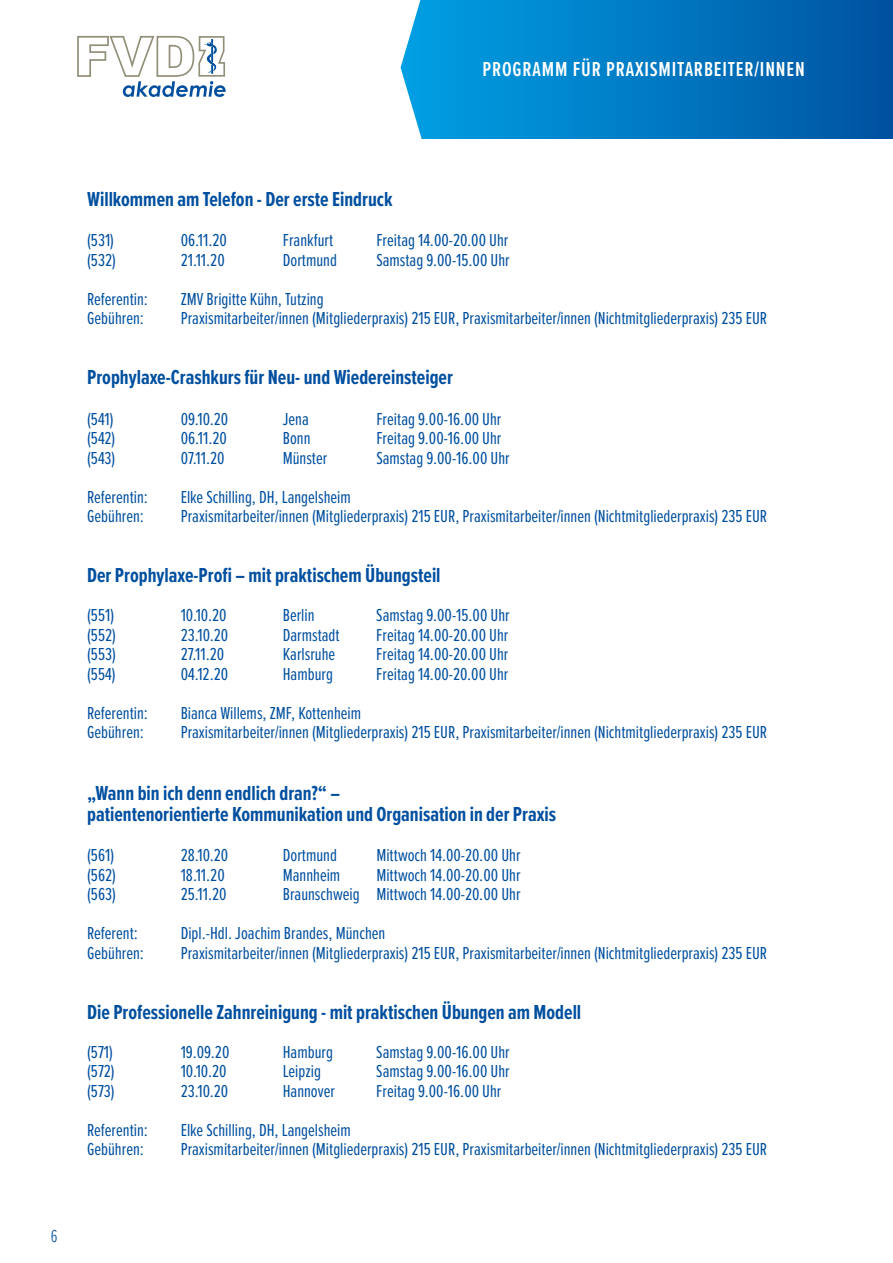
<style>
.page{position:relative;width:893px;height:1263px;background:#fff}
.page>*{position:absolute;margin:0;border:0;box-sizing:border-box;transform-origin:0 0}
.t1{font:700 21px/21px "Proxima Nova Ex Cn";color:#004f9f}
.t2{font:600 21px "Proxima Nova Ex Cn";letter-spacing:.04em;color:#fff}
.t3{font:18px "Proxima Nova Ex Cn";color:#004f9f}
.t4{font:300 18px "Proxima Nova Ex Cn";color:#004f9f}
</style>
<div class="page">
<svg style="left:401px;top:0;width:492px;height:139px;background:#057bc3"></svg>
<svg style="left:77px;top:36px;width:149px;height:61px"></svg>
<p class="t2" style="left:482px;top:57px;width:324px">PROGRAMM FÜR PRAXISMITARBEITER/INNEN</p>
<p class="t4" style="left:51px;top:1225px;width:8px">6</p>
<p class="t1" style="left:87px;top:189px;width:307px">Willkommen am Telefon - Der erste Eindruck</p>
<p class="t3" style="left:87px;top:230px;width:28px">(531)</p>
<p class="t3" style="left:181px;top:230px;width:48px">06.11.20</p>
<p class="t3" style="left:283px;top:230px;width:52px">Frankfurt</p>
<p class="t3" style="left:376px;top:230px;width:134px">Freitag 14.00-20.00 Uhr</p>
<p class="t3" style="left:87px;top:249px;width:30px">(532)</p>
<p class="t3" style="left:181px;top:249px;width:46px">21.11.20</p>
<p class="t3" style="left:283px;top:249px;width:56px">Dortmund</p>
<p class="t3" style="left:376px;top:249px;width:135px">Samstag 9.00-15.00 Uhr</p>
<p class="t3" style="left:87px;top:288px;width:62px">Referentin:</p>
<p class="t3" style="left:181px;top:288px;width:144px">ZMV Brigitte Kühn, Tutzing</p>
<p class="t3" style="left:87px;top:308px;width:58px">Gebühren:</p>
<p class="t3" style="left:181px;top:308px;width:588px">Praxismitarbeiter/innen (Mitgliederpraxis) 215 EUR, Praxismitarbeiter/innen (Nichtmitgliederpraxis) 235 EUR</p>
<p class="t1" style="left:87px;top:367px;width:367px">Prophylaxe-Crashkurs für Neu- und Wiedereinsteiger</p>
<p class="t3" style="left:87px;top:408px;width:28px">(541)</p>
<p class="t3" style="left:181px;top:408px;width:49px">09.10.20</p>
<p class="t3" style="left:283px;top:408px;width:28px">Jena</p>
<p class="t3" style="left:376px;top:408px;width:127px">Freitag 9.00-16.00 Uhr</p>
<p class="t3" style="left:87px;top:428px;width:30px">(542)</p>
<p class="t3" style="left:181px;top:428px;width:48px">06.11.20</p>
<p class="t3" style="left:283px;top:428px;width:29px">Bonn</p>
<p class="t3" style="left:376px;top:428px;width:127px">Freitag 9.00-16.00 Uhr</p>
<p class="t3" style="left:87px;top:447px;width:30px">(543)</p>
<p class="t3" style="left:181px;top:447px;width:45px">07.11.20</p>
<p class="t3" style="left:283px;top:447px;width:46px">Münster</p>
<p class="t3" style="left:376px;top:447px;width:135px">Samstag 9.00-16.00 Uhr</p>
<p class="t3" style="left:87px;top:486px;width:62px">Referentin:</p>
<p class="t3" style="left:181px;top:486px;width:172px">Elke Schilling, DH, Langelsheim</p>
<p class="t3" style="left:87px;top:506px;width:58px">Gebühren:</p>
<p class="t3" style="left:181px;top:506px;width:588px">Praxismitarbeiter/innen (Mitgliederpraxis) 215 EUR, Praxismitarbeiter/innen (Nichtmitgliederpraxis) 235 EUR</p>
<p class="t1" style="left:87px;top:565px;width:355px">Der Prophylaxe-Profi – mit praktischem Übungsteil</p>
<p class="t3" style="left:87px;top:605px;width:28px">(551)</p>
<p class="t3" style="left:181px;top:605px;width:47px">10.10.20</p>
<p class="t3" style="left:283px;top:605px;width:33px">Berlin</p>
<p class="t3" style="left:376px;top:605px;width:135px">Samstag 9.00-15.00 Uhr</p>
<p class="t3" style="left:87px;top:624px;width:30px">(552)</p>
<p class="t3" style="left:181px;top:624px;width:49px">23.10.20</p>
<p class="t3" style="left:283px;top:624px;width:58px">Darmstadt</p>
<p class="t3" style="left:376px;top:624px;width:134px">Freitag 14.00-20.00 Uhr</p>
<p class="t3" style="left:87px;top:644px;width:30px">(553)</p>
<p class="t3" style="left:181px;top:644px;width:45px">27.11.20</p>
<p class="t3" style="left:283px;top:644px;width:54px">Karlsruhe</p>
<p class="t3" style="left:376px;top:644px;width:134px">Freitag 14.00-20.00 Uhr</p>
<p class="t3" style="left:87px;top:663px;width:30px">(554)</p>
<p class="t3" style="left:181px;top:663px;width:49px">04.12.20</p>
<p class="t3" style="left:283px;top:663px;width:52px">Hamburg</p>
<p class="t3" style="left:376px;top:663px;width:134px">Freitag 14.00-20.00 Uhr</p>
<p class="t3" style="left:87px;top:702px;width:62px">Referentin:</p>
<p class="t3" style="left:181px;top:702px;width:182px">Bianca Willems, ZMF, Kottenheim</p>
<p class="t3" style="left:87px;top:722px;width:58px">Gebühren:</p>
<p class="t3" style="left:181px;top:722px;width:588px">Praxismitarbeiter/innen (Mitgliederpraxis) 215 EUR, Praxismitarbeiter/innen (Nichtmitgliederpraxis) 235 EUR</p>
<p class="t1" style="left:87px;top:783px;width:470px">„Wann bin ich denn endlich dran?“ –<br>patientenorientierte Kommunikation und Organisation in der Praxis</p>
<p class="t3" style="left:87px;top:845px;width:28px">(561)</p>
<p class="t3" style="left:181px;top:845px;width:49px">28.10.20</p>
<p class="t3" style="left:283px;top:845px;width:56px">Dortmund</p>
<p class="t3" style="left:376px;top:845px;width:146px">Mittwoch 14.00-20.00 Uhr</p>
<p class="t3" style="left:87px;top:864px;width:30px">(562)</p>
<p class="t3" style="left:181px;top:864px;width:46px">18.11.20</p>
<p class="t3" style="left:283px;top:864px;width:59px">Mannheim</p>
<p class="t3" style="left:376px;top:864px;width:146px">Mittwoch 14.00-20.00 Uhr</p>
<p class="t3" style="left:87px;top:884px;width:30px">(563)</p>
<p class="t3" style="left:181px;top:884px;width:47px">25.11.20</p>
<p class="t3" style="left:283px;top:884px;width:239px">Braunschweig Mittwoch 14.00-20.00 Uhr</p>
<p class="t3" style="left:87px;top:923px;width:52px">Referent:</p>
<p class="t3" style="left:181px;top:923px;width:206px">Dipl.-Hdl. Joachim Brandes, München</p>
<p class="t3" style="left:87px;top:942px;width:58px">Gebühren:</p>
<p class="t3" style="left:181px;top:942px;width:588px">Praxismitarbeiter/innen (Mitgliederpraxis) 215 EUR, Praxismitarbeiter/innen (Nichtmitgliederpraxis) 235 EUR</p>
<p class="t1" style="left:87px;top:1002px;width:496px">Die Professionelle Zahnreinigung - mit praktischen Übungen am Modell</p>
<p class="t3" style="left:87px;top:1041px;width:27px">(571)</p>
<p class="t3" style="left:181px;top:1041px;width:50px">19.09.20</p>
<p class="t3" style="left:283px;top:1041px;width:52px">Hamburg</p>
<p class="t3" style="left:376px;top:1041px;width:135px">Samstag 9.00-16.00 Uhr</p>
<p class="t3" style="left:87px;top:1061px;width:29px">(572)</p>
<p class="t3" style="left:181px;top:1061px;width:47px">10.10.20</p>
<p class="t3" style="left:283px;top:1061px;width:40px">Leipzig</p>
<p class="t3" style="left:376px;top:1061px;width:135px">Samstag 9.00-16.00 Uhr</p>
<p class="t3" style="left:87px;top:1080px;width:29px">(573)</p>
<p class="t3" style="left:181px;top:1080px;width:49px">23.10.20</p>
<p class="t3" style="left:283px;top:1080px;width:54px">Hannover</p>
<p class="t3" style="left:376px;top:1080px;width:127px">Freitag 9.00-16.00 Uhr</p>
<p class="t3" style="left:87px;top:1119px;width:62px">Referentin:</p>
<p class="t3" style="left:181px;top:1119px;width:172px">Elke Schilling, DH, Langelsheim</p>
<p class="t3" style="left:87px;top:1139px;width:58px">Gebühren:</p>
<p class="t3" style="left:181px;top:1139px;width:588px">Praxismitarbeiter/innen (Mitgliederpraxis) 215 EUR, Praxismitarbeiter/innen (Nichtmitgliederpraxis) 235 EUR</p>
</div>
